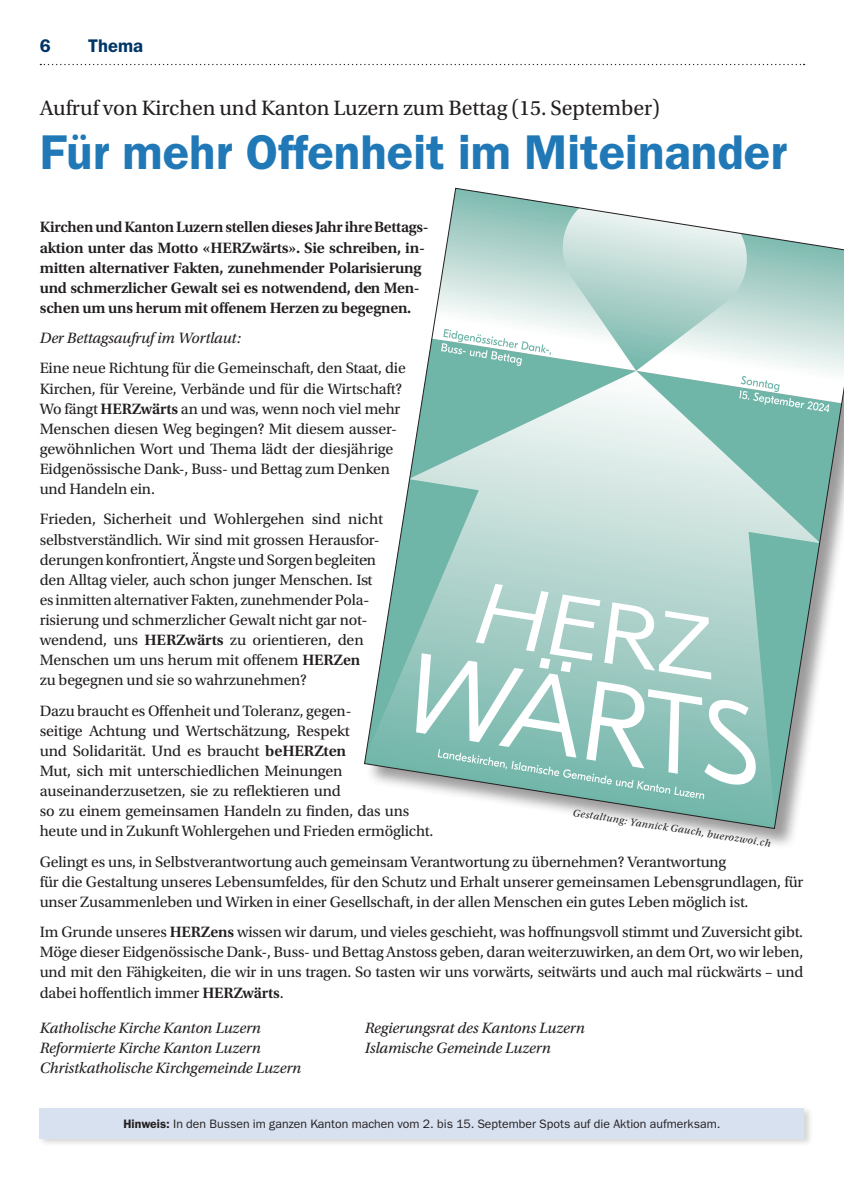
<style>
.page{position:relative;width:844px;height:1191px;background:#fff}
.page>*{position:absolute;margin:0;border:0;box-sizing:border-box;transform-origin:0 0}
.t1{font:600 49px "ITC Franklin Gothic Std";color:#2078b6}
.t2{font:21.88px "Utopia Std";color:#231f20}
.t3{font:600 18.38px "ITC Franklin Gothic Std";letter-spacing:.005em;color:#003667}
.t4{font:15.75px/20.1px "Utopia Std";letter-spacing:-.01em;color:#231f20}
.t5{font:600 15.75px/20.1px "Utopia Std";letter-spacing:-.015em;color:#231f20}
.t6{font:italic 15.75px "Utopia Std";letter-spacing:-.01em;color:#231f20}
.t7{font:12.25px "ITC Franklin Gothic Std";color:#231f20}
.t8{font:italic 10.5px "Utopia Std";color:#231f20}
.s1{font-weight:600}
</style>
<div class="page">
<svg style="left:40px;top:64px;width:764px;height:1px"></svg>
<div style="left:365px;top:189px;width:478px;height:661px;background:#231f20;opacity:.45"></div>
<svg style="left:364px;top:188px;width:479px;height:641px"></svg>
<div style="left:38px;top:1106px;width:775px;height:41px;background:#231f20;opacity:.19"></div>
<div style="left:40px;top:1108px;width:764px;height:30px;background:#d8e1f0"></div>
<p class="t3" style="left:40px;top:35px;width:13px">6</p>
<p class="t3" style="left:88px;top:35px;width:57px">Thema</p>
<h2 class="t2" style="left:40px;top:96px;width:621px">Aufruf von Kirchen und Kanton Luzern zum Bettag (15. September)</h2>
<h1 class="t1" style="left:40px;top:123px;width:748px">Für mehr Offenheit im Miteinander</h1>
<p class="t5" style="left:40px;top:217px;width:390px">Kirchen und Kanton Luzern stellen dieses Jahr ihre Bettags&shy;aktion unter das Motto «HERZwärts». Sie schreiben, in&shy;mitten alternativer Fakten, zunehmender Polarisierung und schmerzlicher Gewalt sei es notwendend, den Men&shy;schen um uns herum mit offenem Herzen zu begegnen.</p>
<p class="t6" style="left:40px;top:329px;width:203px">Der Bettagsaufruf im Wortlaut:</p>
<p class="t4" style="left:40px;top:358px;width:367px">Eine neue Richtung für die Gemeinschaft, den Staat, die Kirchen, für Vereine, Verbände und für die Wirtschaft?<br>Wo fängt <span class="s1">HERZwärts</span> an und was, wenn noch viel mehr Menschen diesen Weg begingen? Mit diesem ausser&shy;gewöhnlichen Wort und Thema lädt der diesjährige Eidgenössische Dank-, Buss- und Bettag zum Denken und Handeln ein.</p>
<p class="t4" style="left:40px;top:509px;width:345px">Frieden, Sicherheit und Wohlergehen sind nicht selbstverständlich. Wir sind mit grossen Herausfor&shy;derungen konfrontiert, Ängste und Sorgen begleiten den Alltag vieler, auch schon junger Menschen. Ist es inmitten alternativer Fakten, zunehmender Pola&shy;risierung und schmerzlicher Gewalt nicht gar not&shy;wendend, uns <span class="s1">HERZwärts</span> zu orientieren, den Menschen um uns herum mit offenem <span class="s1">HERZen<br></span>zu begegnen und sie so wahrzunehmen?</p>
<p class="t4" style="left:40px;top:700px;width:395px">Dazu braucht es Offenheit und Toleranz, gegen-<br>seitige Achtung und Wertschätzung, Respekt<br>und Solidarität. Und es braucht <span class="s1">beHERZten<br></span>Mut, sich mit unterschiedlichen Meinungen auseinanderzusetzen, sie zu reflektieren und<br>so zu einem gemeinsamen Handeln zu finden, das uns heute und in Zukunft Wohlergehen und Frieden ermöglicht.</p>
<p class="t4" style="left:40px;top:851px;width:765px">Gelingt es uns, in Selbstverantwortung auch gemeinsam Verantwortung zu übernehmen? Verantwortung<br>für die Gestaltung unseres Lebensumfeldes, für den Schutz und Erhalt unserer gemeinsamen Lebensgrundlagen, für unser Zusammenleben und Wirken in einer Gesellschaft, in der allen Menschen ein gutes Leben möglich ist.</p>
<p class="t4" style="left:40px;top:922px;width:765px;text-align:justify">Im Grunde unseres <span class="s1">HERZens</span> wissen wir darum, und vieles geschieht, was hoffnungsvoll stimmt und Zuversicht gibt.<br>Möge dieser Eidgenössische Dank-, Buss- und Bettag Anstoss geben, daran weiterzuwirken, an dem Ort, wo wir leben, und mit den Fähigkeiten, die wir in uns tragen. So tasten wir uns vorwärts, seitwärts und auch mal rückwärts – und dabei hoffentlich immer <span class="s1">HERZwärts</span>.</p>
<p class="t6" style="left:40px;top:1019px;width:223px">Katholische Kirche Kanton Luzern</p>
<p class="t6" style="left:365px;top:1019px;width:221px">Regierungsrat des Kantons Luzern</p>
<p class="t6" style="left:40px;top:1039px;width:222px">Reformierte Kirche Kanton Luzern</p>
<p class="t6" style="left:365px;top:1039px;width:187px">Islamische Gemeinde Luzern</p>
<p class="t6" style="left:40px;top:1059px;width:263px">Christkatholische Kirchgemeinde Luzern</p>
<p class="t8" style="left:573px;top:806px;width:202px;rotate:9deg">Gestaltung: Yannick Gauch, buerozwoi.ch</p>
<p class="t7" style="left:123px;top:1116px;width:598px"><span class="s1">Hinweis:</span> In den Bussen im ganzen Kanton machen vom 2. bis 15. September Spots auf die Aktion aufmerksam.</p>
</div>
